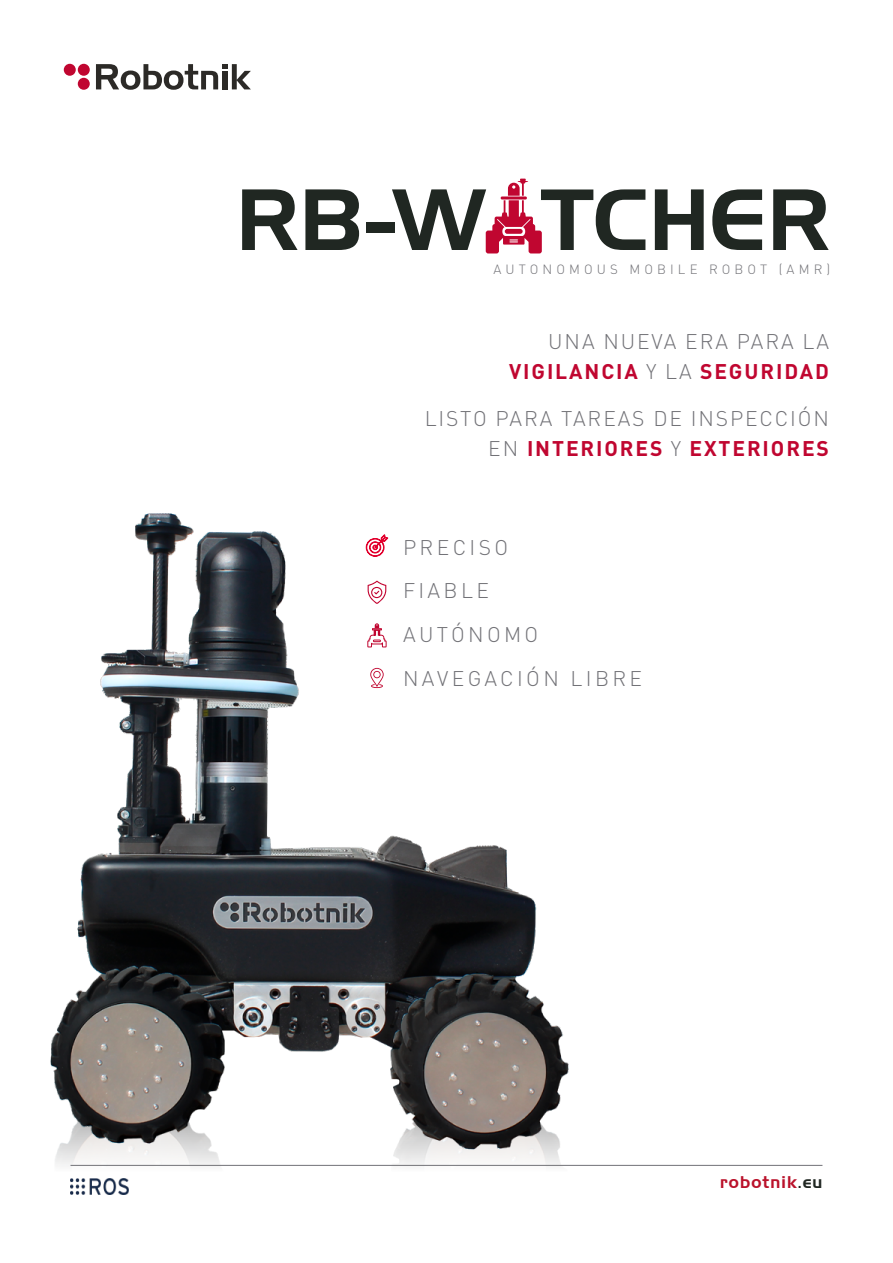
<style>
.page{position:relative;width:893px;height:1263px;background:#fff}
.page>*{position:absolute;margin:0;border:0;box-sizing:border-box;transform-origin:0 0}
.t1{font:84.45px "Handel Gothic BT";color:#202722}
.t2{font:300 21px/30px "DIN Pro";letter-spacing:.09em;color:#727277;text-align:right}
.t3{font:300 21px/43.5px "DIN Pro";letter-spacing:.16em;color:#727277}
.t4{font:16.5px "Handel Gothic BT";letter-spacing:.07em;color:#ba122b}
.t5{font:300 13.2px "DIN Pro";letter-spacing:.31em;color:#727277}
.s1{font-weight:700;color:#c00630}
.s2{color:#202722}
</style>
<div class="page">
<img style="left:50px;top:513px;width:519px;height:639px">
<img style="left:70px;top:1178px;width:59px;height:16px">
<hr style="left:70px;top:1165px;width:752px;height:1px;background:#727277">
<svg style="left:96px;top:64px;width:155px;height:26px"></svg>
<div style="left:78px;top:64px;width:12px;height:12px;background:#c00630;border-radius:50%"></div>
<div style="left:78px;top:78px;width:12px;height:12px;background:#c00630;border-radius:50%"></div>
<div style="left:64px;top:64px;width:12px;height:12px;background:#c00630;border-radius:50%"></div>
<svg style="left:368px;top:581px;width:18px;height:23px"></svg>
<svg style="left:366px;top:534px;width:22px;height:23px"></svg>
<svg style="left:367px;top:623px;width:20px;height:25px"></svg>
<svg style="left:370px;top:668px;width:14px;height:20px"></svg>
<svg style="left:486px;top:179px;width:56px;height:74px"></svg>
<h1 class="t1" style="left:236px;top:169px;width:596px">RB-W TCHER</h1>
<p class="t5" style="left:493px;top:259px;width:338px">AUTONOMOUS MOBILE ROBOT (AMR)</p>
<p class="t2" style="left:509px;top:325px;width:321px">UNA NUEVA ERA PARA LA<br><span class="s1">VIGILANCIA</span> Y LA <span class="s1">SEGURIDAD</span></p>
<p class="t2" style="left:425px;top:402px;width:406px">LISTO PARA TAREAS DE INSPECCIÓN<br>EN <span class="s1">INTERIORES</span> Y <span class="s1">EXTERIORES</span></p>
<p class="t3" style="left:403px;top:524px;width:241px">PRECISO<br>FIABLE<br>AUTÓNOMO<br>NAVEGACIÓN LIBRE</p>
<p class="t4" style="left:720px;top:1172px;width:104px">robotnik<span class="s2">.eu</span></p>
</div>
